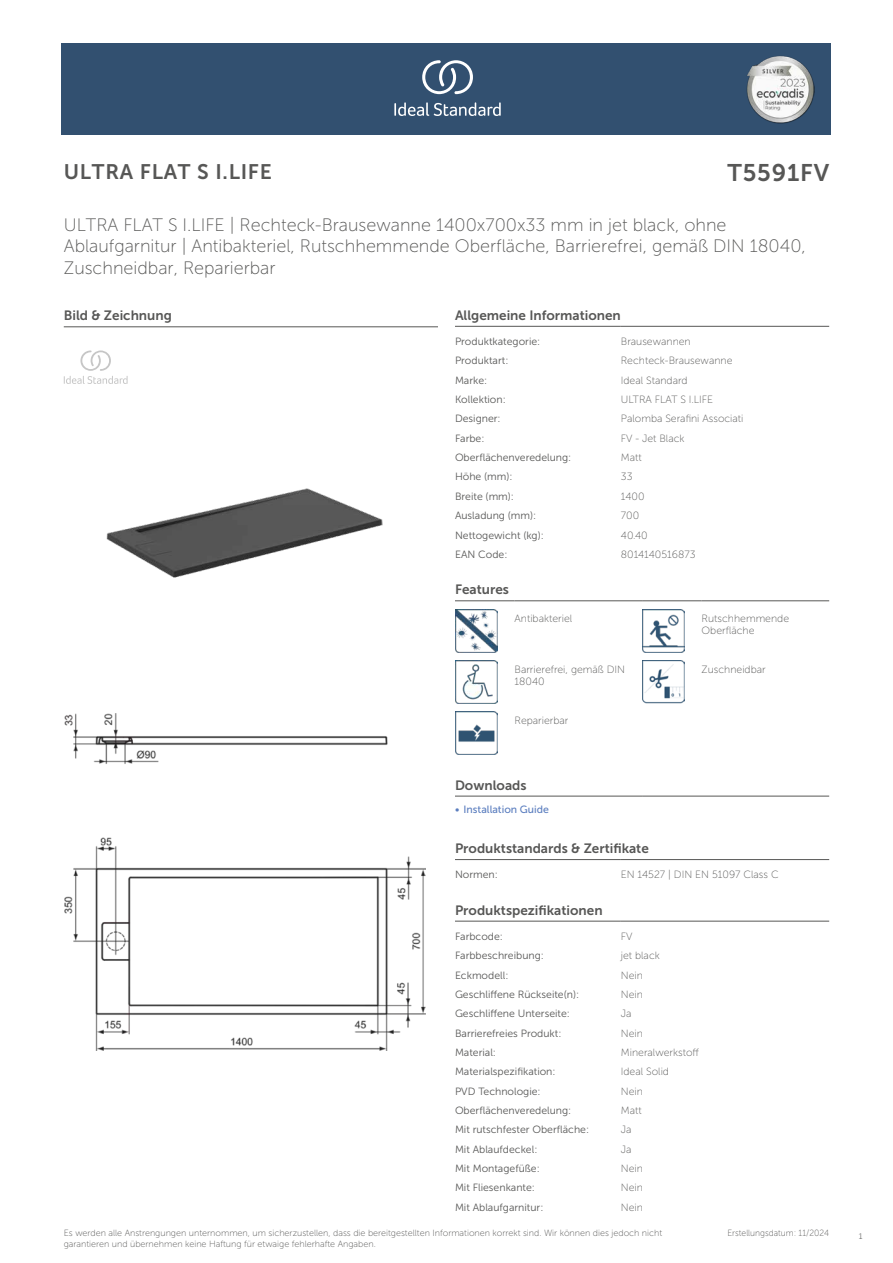
<style>
.page{position:relative;width:893px;height:1263px;background:#fff}
.page>*{position:absolute;margin:0;border:0;box-sizing:border-box;transform-origin:0 0}
.t1{font:24px "Museo Sans 700";letter-spacing:.035em;color:#575756}
.t2{font:21px "Museo Sans 700";letter-spacing:.035em;color:#575756}
.t3{font:18px/21.6px "Museo Sans 100";color:#575756}
.t4{font:13.5px "Museo Sans 700";color:#575756}
.t5{font:10.5px "Museo Sans 300";color:#575756}
.t6{font:10.5px/12.6px "Museo Sans 100";color:#575756}
.t7{font:10.5px "Museo Sans 500";color:#5b7ebf}
.t8{font:9px/10.8px "Museo Sans 100";color:#575756}
.t9{font:9px "Museo Sans 100";color:#575756;scale:.95 1}
.t10{font:300 9px "Calibri";color:#575756;scale:.95 1}
</style>
<div class="page">
<div style="left:62px;top:43px;width:769px;height:91px;background:#325070"></div>
<hr style="left:455px;top:326px;width:166px;height:1px;background:#575756">
<hr style="left:621px;top:326px;width:208px;height:1px;background:#575756">
<hr style="left:455px;top:600px;width:59px;height:1px;background:#575756">
<hr style="left:514px;top:600px;width:128px;height:1px;background:#575756">
<hr style="left:642px;top:600px;width:60px;height:1px;background:#575756">
<hr style="left:702px;top:600px;width:127px;height:1px;background:#575756">
<img style="left:455px;top:609px;width:42px;height:43px">
<img style="left:642px;top:609px;width:43px;height:43px">
<img style="left:455px;top:660px;width:42px;height:43px">
<img style="left:643px;top:660px;width:41px;height:43px">
<img style="left:455px;top:711px;width:42px;height:43px">
<hr style="left:455px;top:796px;width:187px;height:1px;background:#575756">
<hr style="left:642px;top:796px;width:187px;height:1px;background:#575756">
<hr style="left:455px;top:859px;width:166px;height:1px;background:#575756">
<hr style="left:621px;top:859px;width:208px;height:1px;background:#575756">
<hr style="left:455px;top:921px;width:166px;height:1px;background:#575756">
<hr style="left:621px;top:921px;width:208px;height:1px;background:#575756">
<img style="left:64px;top:714px;width:361px;height:337px">
<hr style="left:64px;top:327px;width:374px;height:1px;background:#575756">
<svg style="left:64px;top:350px;width:64px;height:34px"></svg>
<img style="left:107px;top:488px;width:275px;height:90px">
<svg style="left:394px;top:102px;width:107px;height:14px"></svg>
<svg style="left:422px;top:60px;width:51px;height:34px"></svg>
<img style="left:746px;top:56px;width:68px;height:67px">
<h2 class="t2" style="left:64px;top:160px;width:210px">ULTRA FLAT S I.LIFE</h2>
<h1 class="t1" style="left:727px;top:160px;width:103px">T5591FV</h1>
<h3 class="t3" style="left:64px;top:214px;width:744px">ULTRA FLAT S I.LIFE | Rechteck-Brausewanne 1400x700x33 mm in jet black, ohne<br>Ablaufgarnitur | Antibakteriel, Rutschhemmende Oberfläche, Barrierefrei, gemäß DIN 18040,<br>Zuschneidbar, Reparierbar</h3>
<p class="t4" style="left:64px;top:308px;width:110px">Bild &amp; Zeichnung</p>
<p class="t4" style="left:455px;top:308px;width:167px">Allgemeine Informationen</p>
<p class="t5" style="left:455px;top:336px;width:87px">Produktkategorie:</p>
<p class="t6" style="left:621px;top:335px;width:71px">Brausewannen</p>
<p class="t5" style="left:455px;top:355px;width:55px">Produktart:</p>
<p class="t6" style="left:621px;top:355px;width:113px">Rechteck-Brausewanne</p>
<p class="t5" style="left:455px;top:374px;width:34px">Marke:</p>
<p class="t6" style="left:621px;top:374px;width:68px">Ideal Standard</p>
<p class="t5" style="left:455px;top:394px;width:52px">Kollektion:</p>
<p class="t6" style="left:621px;top:393px;width:94px">ULTRA FLAT S I.LIFE</p>
<p class="t5" style="left:455px;top:413px;width:47px">Designer:</p>
<p class="t6" style="left:621px;top:413px;width:124px">Palomba Serafini Associati</p>
<p class="t5" style="left:455px;top:432px;width:31px">Farbe:</p>
<p class="t6" style="left:621px;top:432px;width:65px">FV - Jet Black</p>
<p class="t5" style="left:455px;top:452px;width:118px">Oberflächenveredelung:</p>
<p class="t6" style="left:621px;top:451px;width:22px">Matt</p>
<p class="t5" style="left:455px;top:471px;width:59px">Höhe (mm):</p>
<p class="t6" style="left:621px;top:471px;width:13px">33</p>
<p class="t5" style="left:455px;top:491px;width:61px">Breite (mm):</p>
<p class="t6" style="left:621px;top:490px;width:25px">1400</p>
<p class="t5" style="left:455px;top:510px;width:83px">Ausladung (mm):</p>
<p class="t6" style="left:621px;top:509px;width:20px">700</p>
<p class="t5" style="left:455px;top:529px;width:90px">Nettogewicht (kg):</p>
<p class="t6" style="left:621px;top:529px;width:28px">40.40</p>
<p class="t5" style="left:455px;top:549px;width:54px">EAN Code:</p>
<p class="t6" style="left:621px;top:548px;width:76px">8014140516873</p>
<p class="t4" style="left:455px;top:582px;width:55px">Features</p>
<p class="t6" style="left:514px;top:612px;width:59px">Antibakteriel</p>
<p class="t6" style="left:702px;top:612px;width:89px">Rutschhemmende<br>Oberfläche</p>
<p class="t6" style="left:514px;top:663px;width:112px">Barrierefrei, gemäß DIN<br>18040</p>
<p class="t6" style="left:702px;top:663px;width:66px">Zuschneidbar</p>
<p class="t6" style="left:514px;top:714px;width:55px">Reparierbar</p>
<p class="t4" style="left:455px;top:777px;width:73px">Downloads</p>
<p class="t7" style="left:455px;top:803px;width:95px">• Installation Guide</p>
<p class="t4" style="left:455px;top:841px;width:195px">Produktstandards &amp; Zertifikate</p>
<p class="t5" style="left:455px;top:869px;width:44px">Normen:</p>
<p class="t6" style="left:621px;top:868px;width:159px">EN 14527 | DIN EN 51097 Class C</p>
<p class="t4" style="left:455px;top:902px;width:149px">Produktspezifikationen</p>
<p class="t5" style="left:455px;top:930px;width:49px">Farbcode:</p>
<p class="t6" style="left:621px;top:930px;width:13px">FV</p>
<p class="t5" style="left:455px;top:950px;width:90px">Farbbeschreibung:</p>
<p class="t6" style="left:621px;top:949px;width:41px">jet black</p>
<p class="t5" style="left:455px;top:969px;width:55px">Eckmodell:</p>
<p class="t6" style="left:621px;top:969px;width:24px">Nein</p>
<p class="t5" style="left:455px;top:989px;width:126px">Geschliffene Rückseite(n):</p>
<p class="t6" style="left:621px;top:988px;width:24px">Nein</p>
<p class="t5" style="left:455px;top:1008px;width:116px">Geschliffene Unterseite:</p>
<p class="t6" style="left:621px;top:1007px;width:12px">Ja</p>
<p class="t5" style="left:455px;top:1027px;width:108px">Barrierefreies Produkt:</p>
<p class="t6" style="left:621px;top:1027px;width:24px">Nein</p>
<p class="t5" style="left:455px;top:1047px;width:43px">Material:</p>
<p class="t6" style="left:621px;top:1046px;width:80px">Mineralwerkstoff</p>
<p class="t5" style="left:455px;top:1066px;width:102px">Materialspezifikation:</p>
<p class="t6" style="left:621px;top:1065px;width:50px">Ideal Solid</p>
<p class="t5" style="left:455px;top:1085px;width:87px">PVD Technologie:</p>
<p class="t6" style="left:621px;top:1085px;width:24px">Nein</p>
<p class="t5" style="left:455px;top:1105px;width:118px">Oberflächenveredelung:</p>
<p class="t6" style="left:621px;top:1104px;width:22px">Matt</p>
<p class="t5" style="left:455px;top:1124px;width:136px">Mit rutschfester Oberfläche:</p>
<p class="t6" style="left:621px;top:1123px;width:12px">Ja</p>
<p class="t5" style="left:455px;top:1143px;width:84px">Mit Ablaufdeckel:</p>
<p class="t6" style="left:621px;top:1143px;width:12px">Ja</p>
<p class="t5" style="left:455px;top:1163px;width:86px">Mit Montagefüße:</p>
<p class="t6" style="left:621px;top:1162px;width:24px">Nein</p>
<p class="t5" style="left:455px;top:1182px;width:81px">Mit Fliesenkante:</p>
<p class="t6" style="left:621px;top:1182px;width:24px">Nein</p>
<p class="t5" style="left:455px;top:1201px;width:90px">Mit Ablaufgarnitur:</p>
<p class="t6" style="left:621px;top:1201px;width:24px">Nein</p>
<p class="t8" style="left:64px;top:1227px;width:600px">Es werden alle Anstrengungen unternommen, um sicherzustellen, dass die bereitgestellten Informationen korrekt sind. Wir können dies jedoch nicht garantieren und übernehmen keine Haftung für etwaige fehlerhafte Angaben.</p>
<p class="t9" style="left:727px;top:1228px;width:109px">Erstellungsdatum: 11/2024</p>
<p class="t10" style="left:858px;top:1230px;width:6px">1</p>
</div>
